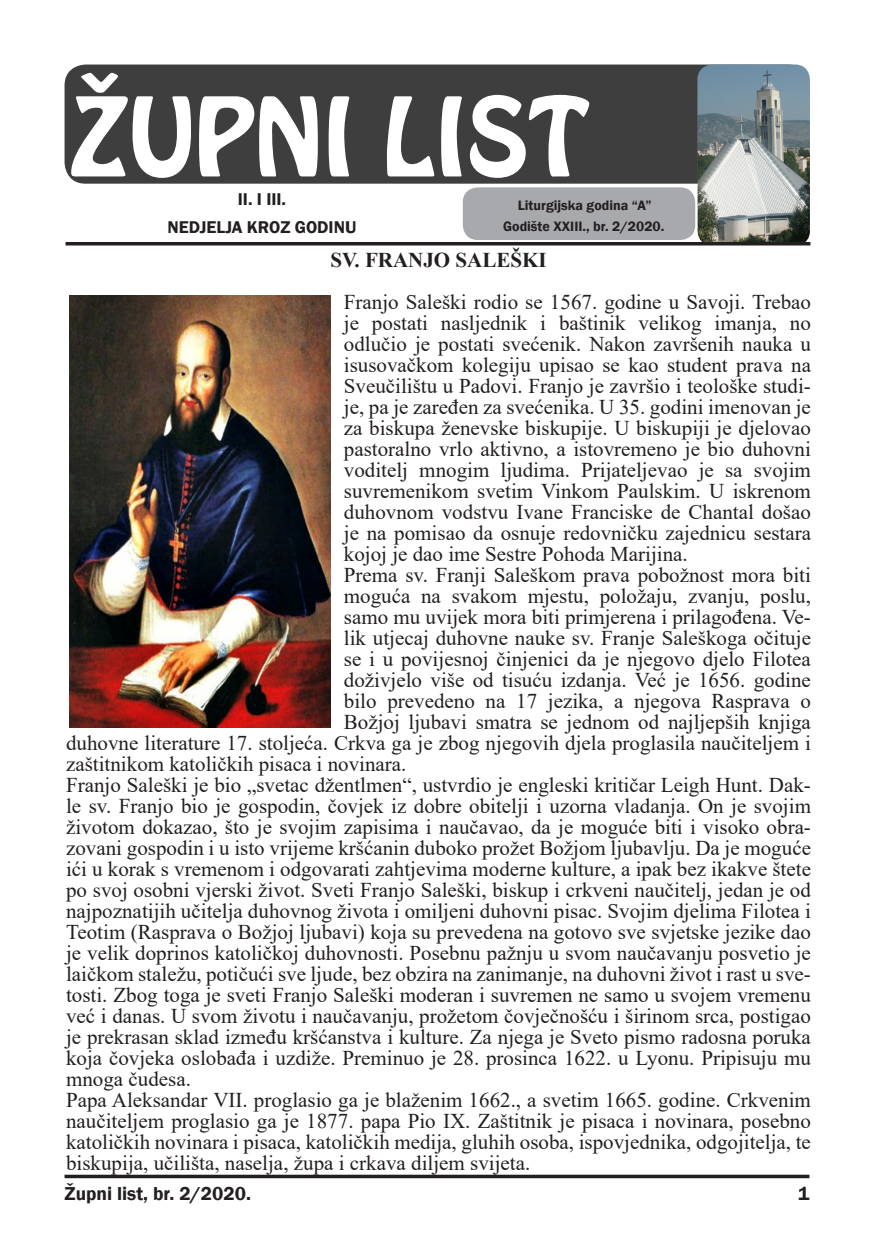
<style>
.page{position:relative;width:874px;height:1241px;background:#fff}
.page>*{position:absolute;margin:0;border:0;box-sizing:border-box;transform-origin:0 0}
.t1{font:96.25px "Hobo Std";color:#fff}
.t2{font:21px/21px "Times New Roman";color:#231f20;text-align:justify}
.t3{font:700 21px "Times New Roman";color:#231f20}
.Tekst{font:600 19.25px "Franklin Gothic";color:#231f20}
.Normalni_tekst{font:600 17.5px "Franklin Gothic";color:#231f20}
.Normalni_tekst-2{font:600 14px "Franklin Gothic";color:#231f20}
</style>
<div class="page">
<div style="left:462px;top:187px;width:232px;height:53px;background:#a8a9ad;border-radius:15px"></div>
<div style="left:64px;top:64px;width:745px;height:120px;background:#3e3e3f;border-radius:21px"></div>
<img style="left:697px;top:64px;width:112px;height:182px">
<hr style="left:64px;top:1174px;width:745px;height:3px;background:#231f20">
<hr style="left:65px;top:242px;width:745px;height:3px;background:#231f20">
<img style="left:70px;top:295px;width:260px;height:432px">
<p class="t1" style="left:70px;top:70px;width:521px">ŽUPNI LIST</p>
<p class="Normalni_tekst" style="left:238px;top:188px;width:50px">II. I III.</p>
<p class="Normalni_tekst" style="left:167px;top:216px;width:190px">NEDJELJA KROZ GODINU</p>
<p class="Normalni_tekst-2" style="left:517px;top:197px;width:135px">Liturgijska godina “A”</p>
<p class="Normalni_tekst-2" style="left:503px;top:218px;width:163px">Godište XXIII., br. 2/2020.</p>
<p class="t3" style="left:330px;top:244px;width:218px">SV. FRANJO SALEŠKI</p>
<p class="t2" style="left:344px;top:290px;width:468px">Franjo Saleški rodio se 1567. godine u Savoji. Trebao je postati nasljednik i baštinik velikog imanja, no odlučio je postati svećenik. Nakon završenih nauka u isusovačkom kolegiju upisao se kao student prava na Sveučilištu u Padovi. Franjo je završio i teološke studi&shy;je, pa je zaređen za svećenika. U 35. godini imenovan je za biskupa ženevske biskupije. U biskupiji je djelovao pastoralno vrlo aktivno, a istovremeno je bio duhovni voditelj mnogim ljudima. Prijateljevao je sa svojim suvremenikom svetim Vinkom Paulskim. U iskrenom duhovnom vodstvu Ivane Franciske de Chantal došao je na pomisao da osnuje redovničku zajednicu sestara kojoj je dao ime Sestre Pohoda Marijina.</p>
<p class="t2" style="left:344px;top:563px;width:468px">Prema sv. Franji Saleškom prava pobožnost mora biti</p>
<p class="t2" style="left:344px;top:584px;width:468px">moguća na svakom mjestu, položaju, zvanju, poslu,</p>
<p class="t2" style="left:344px;top:605px;width:468px">samo mu uvijek mora biti primjerena i prilagođena. Ve-</p>
<p class="t2" style="left:344px;top:626px;width:468px">lik utjecaj duhovne nauke sv. Franje Saleškoga očituje</p>
<p class="t2" style="left:344px;top:647px;width:468px">se i u povijesnoj činjenici da je njegovo djelo Filotea</p>
<p class="t2" style="left:344px;top:668px;width:468px">doživjelo više od tisuću izdanja. Već je 1656. godine</p>
<p class="t2" style="left:344px;top:689px;width:468px">bilo prevedeno na 17 jezika, a njegova Rasprava o</p>
<p class="t2" style="left:344px;top:710px;width:468px">Božjoj ljubavi smatra se jednom od najljepših knjiga</p>
<p class="t2" style="left:66px;top:731px;width:746px">duhovne literature 17. stoljeća. Crkva ga je zbog njegovih djela proglasila naučiteljem i</p>
<p class="t2" style="left:66px;top:752px;width:342px">zaštitnikom katoličkih pisaca i novinara.</p>
<p class="t2" style="left:66px;top:773px;width:746px">Franjo Saleški je bio „svetac džentlmen“, ustvrdio je engleski kritičar Leigh Hunt. Dak&shy;le sv. Franjo bio je gospodin, čovjek iz dobre obitelji i uzorna vladanja. On je svojim životom dokazao, što je svojim zapisima i naučavao, da je moguće biti i visoko obra&shy;zovani gospodin i u isto vrijeme kršćanin duboko prožet Božjom ljubavlju. Da je moguće ići u korak s vremenom i odgovarati zahtjevima moderne kulture, a ipak bez ikakve štete po svoj osobni vjerski život. Sveti Franjo Saleški, biskup i crkveni naučitelj, jedan je od najpoznatijih učitelja duhovnog života i omiljeni duhovni pisac. Svojim djelima Filotea i Teotim (Rasprava o Božjoj ljubavi) koja su prevedena na gotovo sve svjetske jezike dao je velik doprinos katoličkoj duhovnosti. Posebnu pažnju u svom naučavanju posvetio je laičkom staležu, potičući sve ljude, bez obzira na zanimanje, na duhovni život i rast u sve&shy;tosti. Zbog toga je sveti Franjo Saleški moderan i suvremen ne samo u svojem vremenu već i danas. U svom životu i naučavanju, prožetom čovječnošću i širinom srca, postigao je prekrasan sklad između kršćanstva i kulture. Za njega je Sveto pismo radosna poruka koja čovjeka oslobađa i uzdiže. Preminuo je 28. prosinca 1622. u Lyonu. Pripisuju mu mnoga čudesa.</p>
<p class="t2" style="left:66px;top:1088px;width:746px">Papa Aleksandar VII. proglasio ga je blaženim 1662., a svetim 1665. godine. Crkvenim naučiteljem proglasio ga je 1877. papa Pio IX. Zaštitnik je pisaca i novinara, posebno katoličkih novinara i pisaca, katoličkih medija, gluhih osoba, ispovjednika, odgojitelja, te biskupija, učilišta, naselja, župa i crkava diljem svijeta.</p>
<p class="Tekst" style="left:64px;top:1181px;width:188px">Župni list, br. 2/2020.</p>
<p class="Tekst" style="left:797px;top:1181px;width:13px">1</p>
</div>
